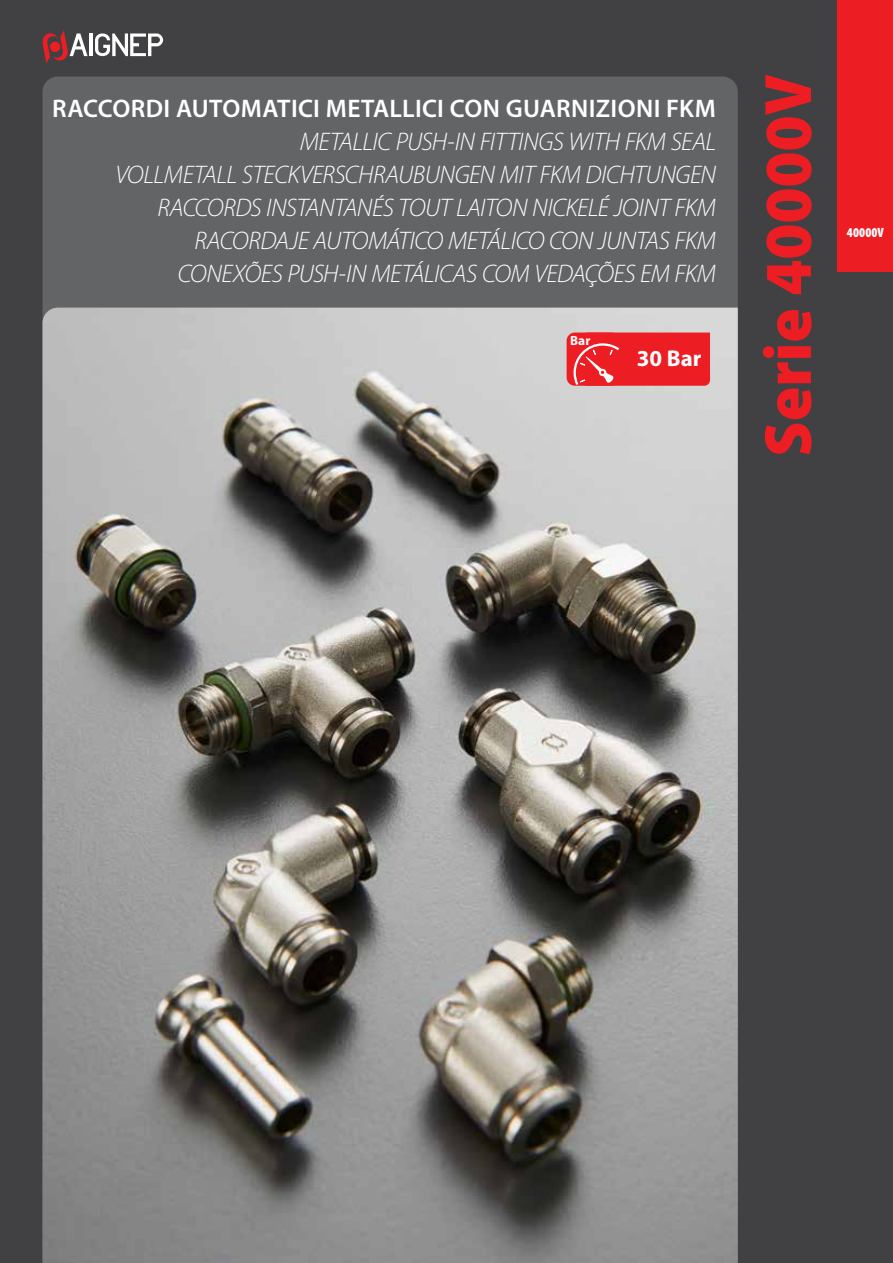
<style>
.page{position:relative;width:893px;height:1263px;background:#414042}
.page>*{position:absolute;margin:0;border:0;box-sizing:border-box;transform-origin:0 0}
.t1{font:900 semi-condensed 67.5px "Myriad Pro";color:#ed1d24}
.t2{font:italic 300 25.5px/33px "Myriad Pro";letter-spacing:-.02em;color:#fff;text-align:right}
.t3{font:600 25.5px "Myriad Pro";letter-spacing:.015em;color:#fff}
.t4{font:700 22.95px "Myriad Pro";color:#fff}
.t5{font:900 condensed 13.5px "Myriad Pro";letter-spacing:.01em;color:#fff}
.t6{font:700 13.35px "Myriad Pro";color:#fff}
</style>
<div class="page">
<div style="left:43px;top:77px;width:695px;height:231px;background:#636466"></div>
<img style="left:43px;top:308px;width:695px;height:955px">
<hr style="left:90px;top:33px;width:3px;height:23px;background:#fff">
<svg style="left:95px;top:33px;width:68px;height:23px"></svg>
<svg style="left:42px;top:30px;width:46px;height:34px"></svg>
<div style="left:567px;top:333px;width:53px;height:53px;background:#ed1d24;border-radius:8px"></div>
<svg style="left:574px;top:333px;width:136px;height:394px;background:#a88c8a"></svg>
<div style="left:838px;top:0;width:55px;height:272px;background:#ed1d24"></div>
<p class="t3" style="left:52px;top:94px;width:665px">RACCORDI AUTOMATICI METALLICI CON GUARNIZIONI FKM</p>
<p class="t2" style="left:115px;top:126px;width:602px">METALLIC PUSH-IN FITTINGS WITH FKM SEAL<br>VOLLMETALL STECKVERSCHRAUBUNGEN MIT FKM DICHTUNGEN RACCORDS INSTANTANÉS TOUT LAITON NICKELÉ JOINT FKM RACORDAJE AUTOMÁTICO METÁLICO CON JUNTAS FKM CONEXÕES PUSH-IN METÁLICAS COM VEDAÇÕES EM FKM</p>
<p class="t6" style="left:570px;top:333px;width:22px">Bar</p>
<p class="t4" style="left:637px;top:346px;width:66px">30 Bar</p>
<h1 class="t1" style="left:750px;top:456px;width:384px;rotate:-90deg">Serie 40000V</h1>
<p class="t5" style="left:847px;top:225px;width:38px">40000V</p>
</div>
